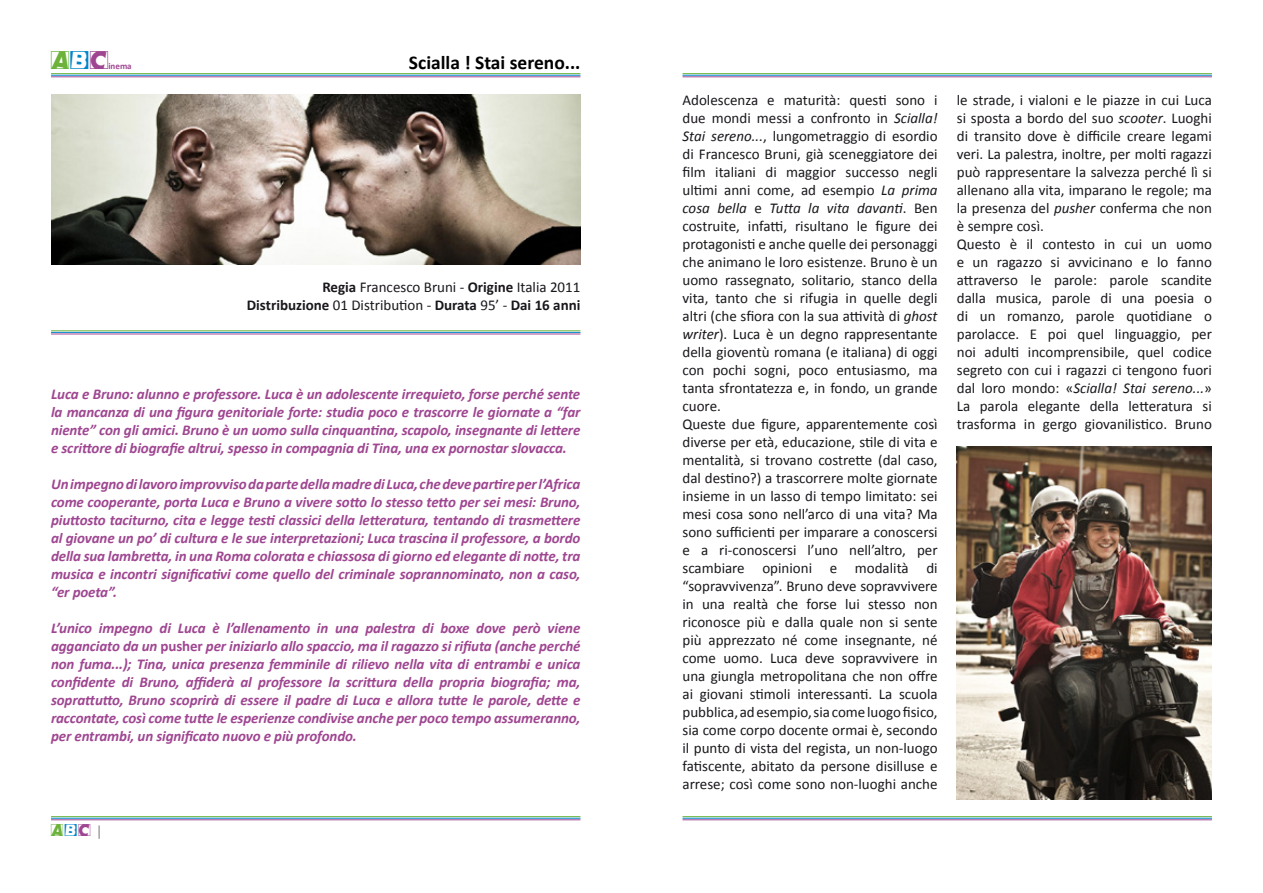
<style>
.page{position:relative;width:1263px;height:893px;background:#fff}
.page>*{position:absolute;margin:0;border:0;box-sizing:border-box;transform-origin:0 0}
.t1{font:22.5px "Comet Positive";color:#6cb23b}
.t2{font:700 19.5px "Calibri";color:#000}
.t3{font:15px/18px "Calibri";color:#1a171c}
.t4{font:italic 700 15px/18px "Calibri";letter-spacing:-.01em;color:#9f4691;text-align:justify}
.t5{font:15px "Comet Positive";color:#6cb23b}
.t6{font:700 9px "Calibri";color:#9f4691}
.s1{font-family:"Comet Negative";color:#0084ca}
.s2{color:#9f4691}
.s3{font-weight:700}
.s4{font-style:normal}
.s5{font-family:"Calibri";color:#87888a}
.s6{font-style:italic}
</style>
<div class="page">
<hr style="left:51px;top:73px;width:529px;height:1px;background:#6cb23b">
<hr style="left:51px;top:75px;width:529px;height:1px;background:#0084ca">
<hr style="left:51px;top:77px;width:529px;height:1px;background:#9f4691">
<hr style="left:51px;top:331px;width:529px;height:1px;background:#6cb23b">
<hr style="left:51px;top:332px;width:529px;height:1px;background:#0084ca">
<hr style="left:51px;top:334px;width:529px;height:1px;background:#9f4691">
<hr style="left:51px;top:816px;width:529px;height:1px;background:#6cb23b">
<hr style="left:51px;top:818px;width:529px;height:1px;background:#0084ca">
<hr style="left:51px;top:819px;width:529px;height:1px;background:#9f4691">
<hr style="left:682px;top:816px;width:530px;height:1px;background:#6cb23b">
<hr style="left:682px;top:818px;width:530px;height:1px;background:#0084ca">
<hr style="left:682px;top:819px;width:530px;height:1px;background:#9f4691">
<hr style="left:682px;top:73px;width:530px;height:1px;background:#6cb23b">
<hr style="left:682px;top:75px;width:530px;height:1px;background:#0084ca">
<hr style="left:682px;top:77px;width:530px;height:1px;background:#9f4691">
<img style="left:957px;top:447px;width:255px;height:353px">
<img style="left:51px;top:94px;width:529px;height:170px">
<h1 class="t1" style="left:51px;top:51px;width:61px">A<span class="s1">b</span><span class="s2">C</span></h1>
<p class="t6" style="left:108px;top:60px;width:25px">inema</p>
<h2 class="t2" style="left:409px;top:50px;width:173px">Scialla ! Stai sereno...</h2>
<p class="t3" style="left:247px;top:278px;width:335px;text-align:right"><span class="s3">Regia</span> Francesco Bruni - <span class="s3">Origine</span> Italia 2011<br><span class="s3">Distribuzione</span> 01 Distribution - <span class="s3">Durata</span> 95’ - <span class="s3">Dai 16 anni</span></p>
<p class="t4" style="left:51px;top:385px;width:531px">Luca e Bruno: alunno e professore. Luca è un adolescente irrequieto, forse perché sente la mancanza di una figura genitoriale forte: studia poco e trascorre le giornate a “far niente” con gli amici. Bruno è un uomo sulla cinquantina, scapolo, insegnante di lettere e scrittore di biografie altrui, spesso in compagnia di Tina, una ex pornostar slovacca.</p>
<p class="t4" style="left:51px;top:475px;width:531px">Un impegno di lavoro improvviso da parte della madre di Luca, che deve partire per l’Africa come cooperante, porta Luca e Bruno a vivere sotto lo stesso tetto per sei mesi: Bruno, piuttosto taciturno, cita e legge testi classici della letteratura, tentando di trasmettere al giovane un po’ di cultura e le sue interpretazioni; Luca trascina il professore, a bordo della sua lambretta, in una Roma colorata e chiassosa di giorno ed elegante di notte, tra musica e incontri significativi come quello del criminale soprannominato, non a caso, “er poeta”.</p>
<p class="t4" style="left:51px;top:619px;width:531px">L’unico impegno di Luca è l’allenamento in una palestra di boxe dove però viene agganciato da un <span class="s4">pusher</span> per iniziarlo allo spaccio, ma il ragazzo si rifiuta (anche perché non fuma...); Tina, unica presenza femminile di rilievo nella vita di entrambi e unica confidente di Bruno, affiderà al professore la scrittura della propria biografia; ma, soprattutto, Bruno scoprirà di essere il padre di Luca e allora tutte le parole, dette e raccontate, così come tutte le esperienze condivise anche per poco tempo assumeranno, per entrambi, un significato nuovo e più profondo.</p>
<p class="t5" style="left:51px;top:824px;width:53px">A<span class="s1">b</span><span class="s2">C</span> <span class="s5">|</span></p>
<p class="t3" style="left:682px;top:91px;width:257px">Adolescenza e maturità: questi sono i due mondi messi a confronto in <span class="s6">Scialla!<br>Stai sereno...</span>, lungometraggio di esordio di Francesco Bruni, già sceneggiatore dei film italiani di maggior successo negli ultimi anni come, ad esempio <span class="s6">La prima cosa bella</span> e <span class="s6">Tutta la vita davanti</span>. Ben costruite, infatti, risultano le figure dei protagonisti e anche quelle dei personaggi che animano le loro esistenze. Bruno è un uomo rassegnato, solitario, stanco della vita, tanto che si rifugia in quelle degli altri (che sfiora con la sua attività di <span class="s6">ghost writer</span>). Luca è un degno rappresentante della gioventù romana (e italiana) di oggi con pochi sogni, poco entusiasmo, ma tanta sfrontatezza e, in fondo, un grande cuore.<br>Queste due figure, apparentemente così diverse per età, educazione, stile di vita e mentalità, si trovano costrette (dal caso, dal destino?) a trascorrere molte giornate insieme in un lasso di tempo limitato: sei mesi cosa sono nell’arco di una vita? Ma sono sufficienti per imparare a conoscersi e a ri-conoscersi l’uno nell’altro, per scambiare opinioni e modalità di “sopravvivenza”. Bruno deve sopravvivere in una realtà che forse lui stesso non riconosce più e dalla quale non si sente più apprezzato né come insegnante, né come uomo. Luca deve sopravvivere in una giungla metropolitana che non offre ai giovani stimoli interessanti. La scuola pubblica, ad esempio, sia come luogo fisico, sia come corpo docente ormai è, secondo il punto di vista del regista, un non-luogo fatiscente, abitato da persone disilluse e arrese; così come sono non-luoghi anche</p>
<p class="t3" style="left:957px;top:91px;width:257px">le strade, i vialoni e le piazze in cui Luca si sposta a bordo del suo <span class="s6">scooter</span>. Luoghi di transito dove è difficile creare legami veri. La palestra, inoltre, per molti ragazzi può rappresentare la salvezza perché lì si allenano alla vita, imparano le regole; ma la presenza del <span class="s6">pusher</span> conferma che non è sempre così.<br>Questo è il contesto in cui un uomo e un ragazzo si avvicinano e lo fanno attraverso le parole: parole scandite dalla musica, parole di una poesia o di un romanzo, parole quotidiane o parolacce. E poi quel linguaggio, per noi adulti incomprensibile, quel codice segreto con cui i ragazzi ci tengono fuori dal loro mondo: «<span class="s6">Scialla! Stai sereno...</span>» La parola elegante della letteratura si trasforma in gergo giovanilistico. Bruno</p>
</div>
